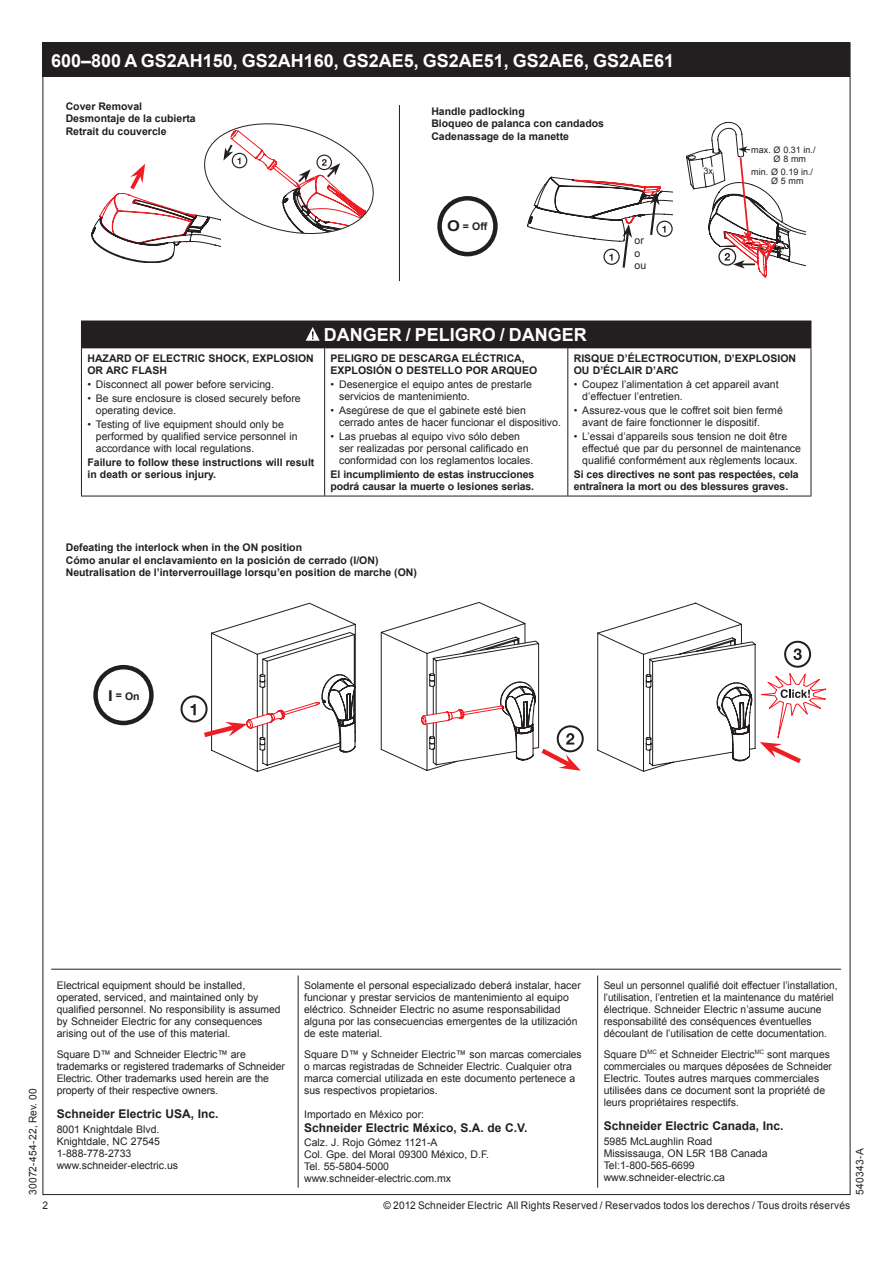
<style>
.page{position:relative;width:893px;height:1263px;background:#fff}
.page>*{position:absolute;margin:0;border:0;box-sizing:border-box;transform-origin:0 0}
.t1{font:700 18px "Arial";color:#fff}
.t2{font:700 12px "Arial";color:#231f20}
.t3{font:10.5px/12px "Arial";color:#231f20}
.t4{font:700 10.5px/12.6px "Arial";color:#231f20}
.t5{font:10.5px/12px "Arial";color:#231f20;scale:.95 1}
.t6{font:10.5px "Arial";letter-spacing:.025em;color:#231f20}
.t7{font:9px/9px "Arial";color:#231f20}
.s1{font-size:14.85px}
</style>
<div class="page">
<div style="left:43px;top:43px;width:807px;height:34px;background:#231f20"></div>
<hr style="left:298px;top:975px;width:1px;height:212px;background:#231f20">
<hr style="left:597px;top:975px;width:1px;height:212px;background:#231f20">
<hr style="left:51px;top:969px;width:790px;height:1px;background:#231f20">
<svg style="left:527px;top:177px;width:146px;height:91px"></svg>
<svg style="left:181px;top:696px;width:26px;height:25px"></svg>
<div style="left:180px;top:695px;width:28px;height:27px;border:2px solid #231f20;border-radius:50%"></div>
<svg style="left:191px;top:602px;width:165px;height:170px"></svg>
<div style="left:557px;top:725px;width:27px;height:27px;border:2px solid #231f20;border-radius:50%"></div>
<svg style="left:380px;top:602px;width:201px;height:169px"></svg>
<svg style="left:597px;top:602px;width:230px;height:170px"></svg>
<svg style="left:92px;top:123px;width:282px;height:140px"></svg>
<div style="left:437px;top:196px;width:61px;height:60px;border:4px solid #231f20;border-radius:50%"></div>
<div style="left:93px;top:665px;width:61px;height:60px;border:4px solid #231f20;border-radius:50%"></div>
<hr style="left:399px;top:105px;width:1px;height:176px;background:#231f20">
<svg style="left:686px;top:122px;width:119px;height:155px"></svg>
<div style="left:81px;top:321px;width:730px;height:27px;background:#231f20"></div>
<svg style="left:811px;top:321px;width:1px;height:26px"></svg>
<hr style="left:81px;top:348px;width:1px;height:148px;background:#231f20">
<hr style="left:324px;top:348px;width:1px;height:148px;background:#231f20">
<hr style="left:567px;top:348px;width:1px;height:148px;background:#231f20">
<hr style="left:811px;top:348px;width:1px;height:148px;background:#231f20">
<hr style="left:81px;top:496px;width:244px;height:1px;background:#231f20">
<hr style="left:325px;top:496px;width:243px;height:1px;background:#231f20">
<hr style="left:568px;top:496px;width:243px;height:1px;background:#231f20">
<svg style="left:306px;top:327px;width:14px;height:14px"></svg>
<h1 class="t1" style="left:51px;top:49px;width:624px">600–800 A GS2AH150, GS2AH160, GS2AE5, GS2AE51, GS2AE6, GS2AE61</h1>
<p class="t4" style="left:66px;top:100px;width:132px">Cover Removal<br>Desmontaje de la cubierta<br>Retrait du couvercle</p>
<p class="t4" style="left:431px;top:105px;width:174px">Handle padlocking<br>Bloqueo de palanca con candados<br>Cadenassage de la manette</p>
<p class="t4" style="left:447px;top:221px;width:42px"><span class="s1">O</span> = Off</p>
<p class="t3" style="left:635px;top:234px;width:13px;line-height:12.6px">or o ou</p>
<p class="t7" style="left:704px;top:166px;width:11px">3x</p>
<p class="t7" style="left:774px;top:145px;width:44px;text-indent:-22px">max. Ø 0.31 in./<br>Ø 8 mm</p>
<p class="t7" style="left:771px;top:167px;width:44px;text-indent:-20px">min. Ø 0.19 in./<br>Ø 5 mm</p>
<p class="t4" style="left:87px;top:352px;width:228px;line-height:12px">HAZARD OF ELECTRIC SHOCK, EXPLOSION<br>OR ARC FLASH</p>
<p class="t3" style="left:87px;top:378px;width:188px">• Disconnect all power before servicing.</p>
<p class="t3" style="left:96px;top:392px;width:206px;text-indent:-9px">• Be sure enclosure is closed securely before operating device.</p>
<p class="t3" style="left:96px;top:418px;width:203px;text-indent:-9px">• Testing of live equipment should only be performed by qualified service personnel in accordance with local regulations.</p>
<p class="t4" style="left:87px;top:457px;width:228px;line-height:12px">Failure to follow these instructions will result in death or serious injury.</p>
<h1 class="t1" style="left:324px;top:323px;width:264px">DANGER / PELIGRO / DANGER</h1>
<p class="t4" style="left:331px;top:352px;width:208px;line-height:12px">PELIGRO DE DESCARGA ELÉCTRICA,<br>EXPLOSIÓN O DESTELLO POR ARQUEO</p>
<p class="t3" style="left:339px;top:378px;width:194px;text-indent:-9px">• Desenergice el equipo antes de prestarle servicios de mantenimiento.</p>
<p class="t3" style="left:339px;top:404px;width:223px;text-indent:-9px">• Asegúrese de que el gabinete esté bien cerrado antes de hacer funcionar el dispositivo.</p>
<p class="t3" style="left:339px;top:430px;width:196px;text-indent:-9px">• Las pruebas al equipo vivo sólo deben ser realizadas por personal calificado en conformidad con los reglamentos locales.</p>
<p class="t4" style="left:331px;top:469px;width:205px;line-height:12px">El incumplimiento de estas instrucciones podrá causar la muerte o lesiones serias.</p>
<p class="t4" style="left:574px;top:352px;width:224px;line-height:12px">RISQUE D’ÉLECTROCUTION, D’EXPLOSION<br>OU D’ÉCLAIR D’ARC</p>
<p class="t3" style="left:582px;top:378px;width:198px;text-indent:-9px">• Coupez l’alimentation à cet appareil avant d’effectuer l’entretien.</p>
<p class="t3" style="left:582px;top:404px;width:202px;text-indent:-9px">• Assurez-vous que le coffret soit bien fermé avant de faire fonctionner le dispositif.</p>
<p class="t3" style="left:582px;top:430px;width:220px;text-indent:-9px">• L’essai d’appareils sous tension ne doit être effectué que par du personnel de maintenance qualifié conformément aux règlements locaux.</p>
<p class="t4" style="left:574px;top:469px;width:226px;line-height:12px">Si ces directives ne sont pas respectées, cela entraînera la mort ou des blessures graves.</p>
<p class="t4" style="left:66px;top:541px;width:353px">Defeating the interlock when in the ON position<br>Cómo anular el enclavamiento en la posición de cerrado (I/ON)<br>Neutralisation de l’interverrouillage lorsqu’en position de marche (ON)</p>
<p class="t4" style="left:108px;top:690px;width:33px"><span class="s1">I</span> = On</p>
<p class="t6" style="left:26px;top:1195px;width:108px;rotate:-90deg">30072-454-22, Rev. 00</p>
<p class="t3" style="left:57px;top:979px;width:225px">Electrical equipment should be installed, operated, serviced, and maintained only by qualified personnel. No responsibility is assumed by Schneider Electric for any consequences arising out of the use of this material.</p>
<p class="t3" style="left:57px;top:1048px;width:230px">Square D™ and Schneider Electric™ are trademarks or registered trademarks of Schneider Electric. Other trademarks used herein are the property of their respective owners.</p>
<p class="t2" style="left:57px;top:1106px;width:163px">Schneider Electric USA, Inc.</p>
<p class="t3" style="left:57px;top:1123px;width:123px">8001 Knightdale Blvd.<br>Knightdale, NC 27545<br>1-888-778-2733 www.schneider-electric.us</p>
<p class="t3" style="left:304px;top:979px;width:278px">Solamente el personal especializado deberá instalar, hacer funcionar y prestar servicios de mantenimiento al equipo eléctrico. Schneider Electric no asume responsabilidad alguna por las consecuencias emergentes de la utilización de este material.</p>
<p class="t3" style="left:304px;top:1048px;width:279px">Square D™ y Schneider Electric™ son marcas comerciales o marcas registradas de Schneider Electric. Cualquier otra marca comercial utilizada en este documento pertenece a sus respectivos propietarios.</p>
<p class="t3" style="left:304px;top:1109px;width:121px">Importado en México por:</p>
<p class="t2" style="left:304px;top:1119px;width:225px">Schneider Electric México, S.A. de C.V.</p>
<p class="t3" style="left:304px;top:1136px;width:186px">Calz. J. Rojo Gómez 1121-A<br>Col. Gpe. del Moral 09300 México, D.F.<br>Tel. 55-5804-5000 www.schneider-electric.com.mx</p>
<p class="t5" style="left:604px;top:979px;width:248px">Seul un personnel qualifié doit effectuer l’installation, l’utilisation, l’entretien et la maintenance du matériel électrique. Schneider Electric n’assume aucune responsabilité des conséquences éventuelles découlant de l’utilisation de cette documentation.</p>
<p class="t3" style="left:604px;top:1048px;width:230px">Square D<sup>MC</sup> et Schneider Electric<sup>MC</sup> sont marques commerciales ou marques déposées de Schneider Electric. Toutes autres marques commerciales utilisées dans ce document sont la propriété de leurs propriétaires respectifs.</p>
<p class="t2" style="left:604px;top:1118px;width:181px">Schneider Electric Canada, Inc.</p>
<p class="t3" style="left:604px;top:1135px;width:165px">5985 McLaughlin Road<br>Mississauga, ON L5R 1B8 Canada<br>Tel:1-800-565-6699 www.schneider-electric.ca</p>
<p class="t3" style="left:854px;top:1195px;width:48px;rotate:-90deg">540343-A</p>
<p class="t3" style="left:43px;top:1200px;width:7px">2</p>
<p class="t3" style="left:383px;top:1200px;width:468px">© 2012 Schneider Electric All Rights Reserved / Reservados todos los derechos / Tous droits réservés</p>
</div>
